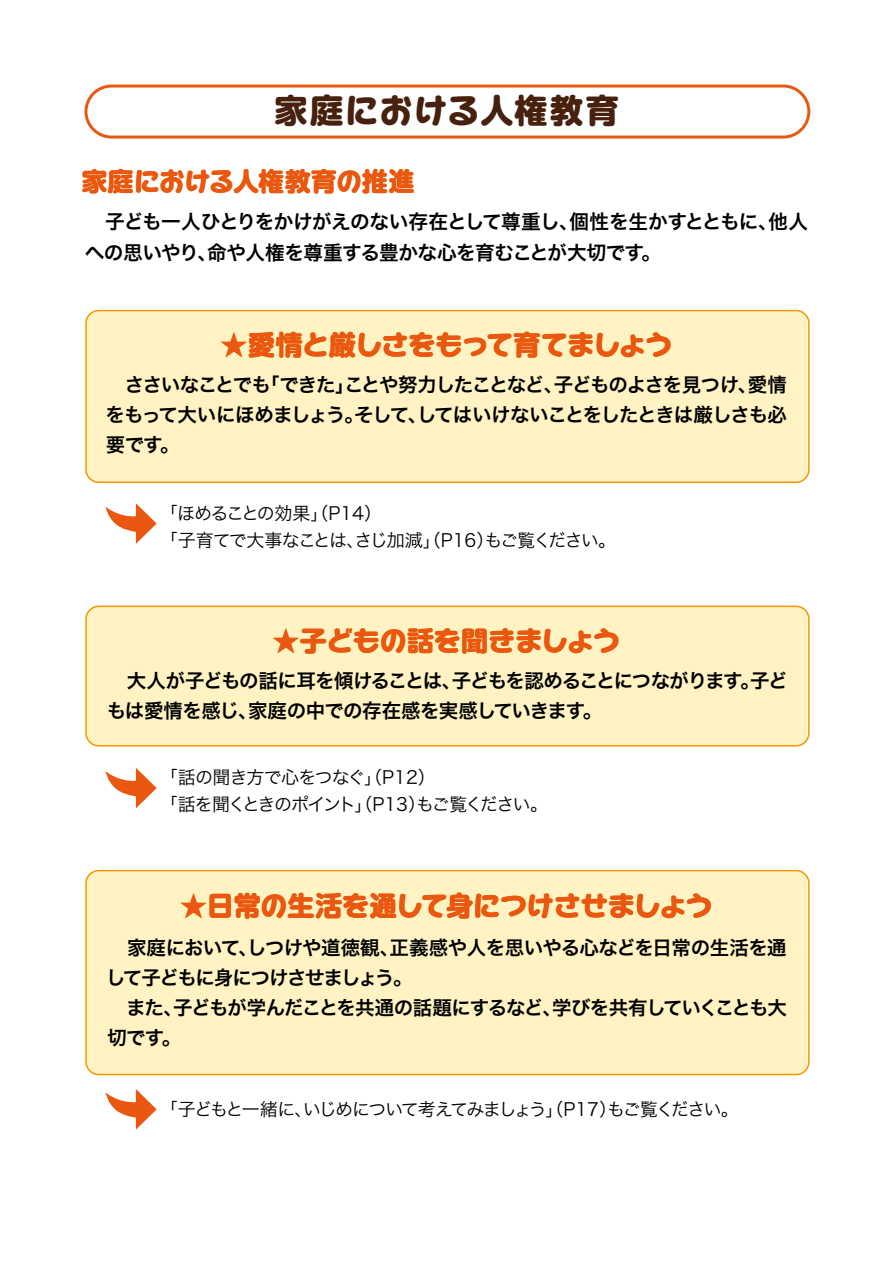
<style>
.page{position:relative;width:893px;height:1263px;background:#fff}
.page>*{position:absolute;margin:0;border:0;box-sizing:border-box;transform-origin:0 0}
.t1{font:800 33px "Shin M Go Pro";letter-spacing:.08em;color:#47210d}
.t2{font:800 27px "Capie N Std";letter-spacing:-.02em;color:#ed6c00}
.t3{font:800 27px "Capie N Std";letter-spacing:-.02em;color:#ea5711}
.t4{font:800 25.5px "Shin M Go Pro";letter-spacing:.03em;color:#ea5711}
.t5{font:19.65px/30.9px "Hira Kaku Pro W6";letter-spacing:-.03em;color:#000}
.t6{font:19.5px/30px "Hira Kaku Pro W6";letter-spacing:-.05em;color:#000}
.t7{font:18px/27px "Hira Kaku Pro W3";letter-spacing:-.065em;color:#000}
.t8{font:18px "Hira Kaku Pro W3";letter-spacing:-.085em;color:#000}
.s1{font-family:"Capie N Std"}
.s2{font-family:"Capie N Std";color:#ed6c00}
.s3{color:#ed6c00}
.s4{font-family:"Shin M Go Pro"}
</style>
<div class="page">
<div style="left:86px;top:311px;width:723px;height:171px;background:#fff3c3;border-radius:13px"></div>
<div style="left:85px;top:310px;width:725px;height:173px;border:2px solid #f39700;border-radius:13px"></div>
<svg style="left:106px;top:503px;width:51px;height:41px"></svg>
<svg style="left:106px;top:768px;width:51px;height:40px"></svg>
<div style="left:86px;top:606px;width:723px;height:140px;background:#fff3c3;border-radius:13px"></div>
<div style="left:85px;top:606px;width:725px;height:140px;border:2px solid #f39700;border-radius:13px"></div>
<svg style="left:106px;top:1089px;width:51px;height:41px"></svg>
<div style="left:86px;top:871px;width:723px;height:203px;background:#fff3c3;border-radius:13px"></div>
<div style="left:85px;top:870px;width:725px;height:205px;border:2px solid #f39700;border-radius:13px"></div>
<div style="left:84px;top:85px;width:726px;height:54px;border:3px solid #ea5711;border-radius:26px"></div>
<h1 class="t1" style="left:274px;top:83px;width:346px">家庭<span class="s1">における</span>人権教育</h1>
<h3 class="t4" style="left:82px;top:160px;width:334px">家庭<span class="s1">における</span>人権教育<span class="s2">の</span><span class="s3">推進</span></h3>
<p class="t5" style="left:85px;top:205px;width:725px">　子ども一人ひとりをかけがえのない存在として尊重し、個性を生かすとともに、他人への思いやり、命や人権を尊重する豊かな心を育むことが大切です。</p>
<h2 class="t2" style="left:221px;top:324px;width:453px"><span class="s4">★愛情</span>と<span class="s4">厳</span>しさをもって<span class="s4">育</span>てましょう</h2>
<p class="t6" style="left:105px;top:369px;width:683px;text-align:justify">　ささいなことでも「できた」ことや努力したことなど、子どものよさを見つけ、愛情をもって大いにほめましょう。そして、してはいけないことをしたときは厳しさも必要です。</p>
<p class="t7" style="left:160px;top:498px;width:458px">「ほめることの効果」（P14）<br>「子育てで大事なことは、さじ加減」（P16）もご覧ください。</p>
<h2 class="t3" style="left:273px;top:620px;width:349px"><span class="s4">★子</span>どもの<span class="s4">話</span>を<span class="s4">聞</span>きましょう</h2>
<p class="t6" style="left:107px;top:665px;width:682px">　大人が子どもの話に耳を傾けることは、子どもを認めることにつながります。子どもは愛情を感じ、家庭の中での存在感を実感していきます。</p>
<p class="t7" style="left:160px;top:763px;width:390px">「話の聞き方で心をつなぐ」（P12）<br>「話を聞くときのポイント」（P13）もご覧ください。</p>
<h2 class="t2" style="left:180px;top:886px;width:534px"><span class="s4">★日常</span>の<span class="s4">生活</span>を<span class="s4">通</span>して<span class="s4">身</span>につけさせましょう</h2>
<p class="t6" style="left:106px;top:932px;width:682px">　家庭において、しつけや道徳観、正義感や人を思いやる心などを日常の生活を通して子どもに身につけさせましょう。<br>　また、子どもが学んだことを共通の話題にするなど、学びを共有していくことも大切です。</p>
<p class="t8" style="left:160px;top:1093px;width:581px">「子どもと一緒に、いじめについて考えてみましょう」（P17）もご覧ください。</p>
</div>
